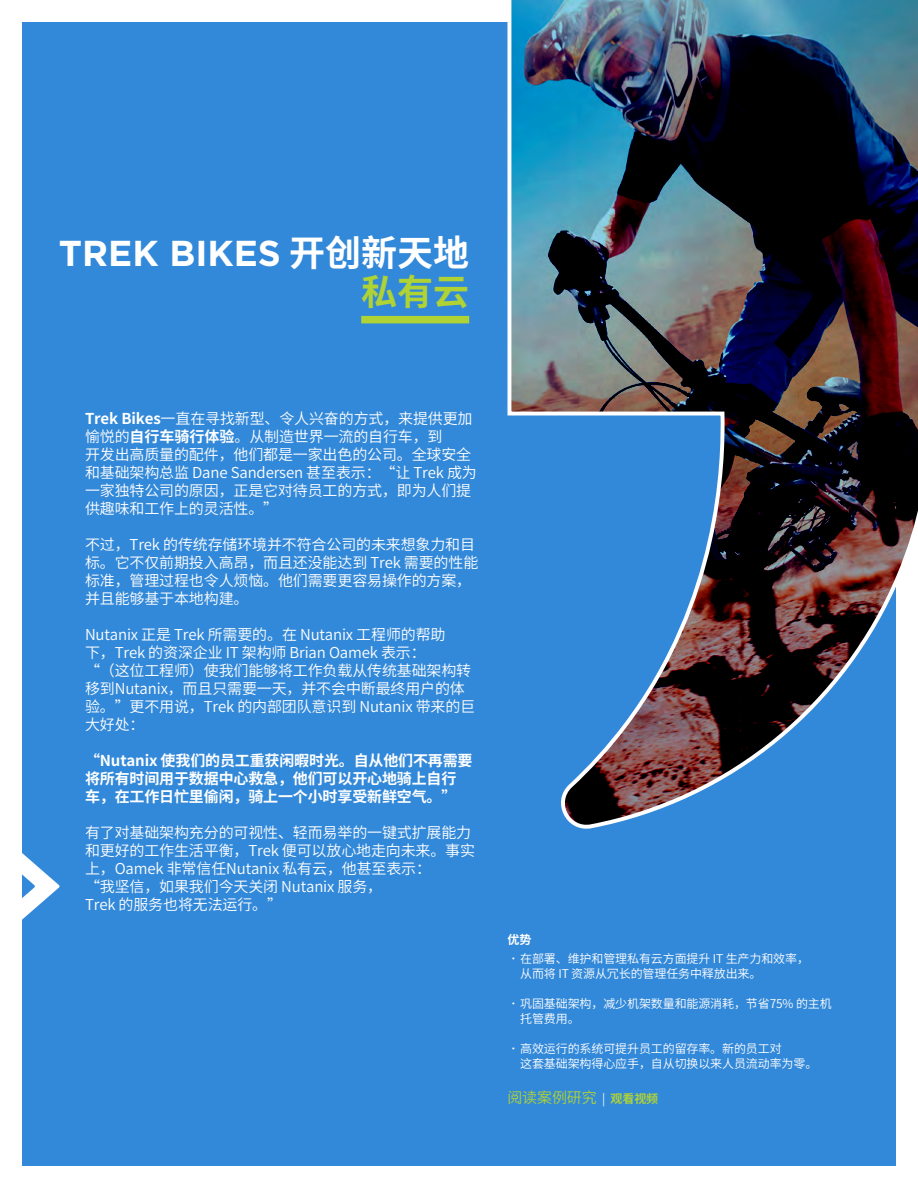
<style>
.page{position:relative;width:918px;height:1188px;background:#fff}
.page>*{position:absolute;margin:0;border:0;box-sizing:border-box;transform-origin:0 0}
.t1{font:700 36px "Gotham";color:#fff}
.t2{font:700 36px "Source Han Sans CN";color:#afd235}
.t3{font:15px/18px "Source Han Sans CN";letter-spacing:-.01em;color:#fff}
.t4{font:700 15px/18px "Source Han Sans CN";letter-spacing:-.01em;color:#fff}
.t5{font:15px "Source Han Sans CN";letter-spacing:-.01em;color:#afd235}
.t6{font:12px/15px "Source Han Sans CN";letter-spacing:-.01em;color:#fff}
.t7{font:700 12px "Source Han Sans CN";color:#fff}
.s1{font-family:"Source Han Sans CN"}
.s2{font-weight:700}
.s3{font-size:12px;color:#fff}
.s4{font-weight:700;font-size:12px}
</style>
<div class="page">
<div style="left:22px;top:22px;width:874px;height:1144px;background:#3389d9"></div>
<img style="left:507px;top:0;width:411px;height:829px">
<div style="left:361px;top:316px;width:108px;height:7px;background:#afd235"></div>
<svg style="left:22px;top:853px;width:38px;height:67px"></svg>
<h1 class="t1" style="left:59px;top:230px;width:412px">TREK BIKES <span class="s1">开创新天地</span></h1>
<h1 class="t2" style="left:361px;top:272px;width:109px">私有云</h1>
<p class="t3" style="left:85px;top:409px;width:393px"><span class="s2">Trek Bikes</span>一直在寻找新型、令人兴奋的方式，来提供更加愉悦的<span class="s2">自行车骑行体验</span>。从制造世界一流的自行车，到<br>开发出高质量的配件，他们都是一家出色的公司。全球安全和基础架构总监 Dane Sandersen 甚至表示：“让 Trek 成为一家独特公司的原因，正是它对待员工的方式，即为人们提供趣味和工作上的灵活性。”</p>
<p class="t3" style="left:85px;top:535px;width:395px">不过，Trek 的传统存储环境并不符合公司的未来想象力和目标。它不仅前期投入高昂，而且还没能达到 Trek 需要的性能标准，管理过程也令人烦恼。他们需要更容易操作的方案，并且能够基于本地构建。</p>
<p class="t3" style="left:85px;top:625px;width:392px">Nutanix 正是 Trek 所需要的。在 Nutanix 工程师的帮助<br>下，Trek 的资深企业 IT 架构师 Brian Oamek 表示：<br>“（这位工程师）使我们能够将工作负载从传统基础架构转移到Nutanix，而且只需要一天，并不会中断最终用户的体验。”更不用说，Trek 的内部团队意识到 Nutanix 带来的巨大好处：</p>
<p class="t4" style="left:85px;top:751px;width:389px">“Nutanix 使我们的员工重获闲暇时光。自从他们不再需要将所有时间用于数据中心救急，他们可以开心地骑上自行车，在工作日忙里偷闲，骑上一个小时享受新鲜空气。”</p>
<p class="t3" style="left:85px;top:823px;width:392px">有了对基础架构充分的可视性、轻而易举的一键式扩展能力和更好的工作生活平衡，Trek 便可以放心地走向未来。事实上，Oamek 非常信任Nutanix 私有云，他甚至表示：<br>“我坚信，如果我们今天关闭 Nutanix 服务，<br>Trek 的服务也将无法运行。”</p>
<p class="t7" style="left:507px;top:933px;width:25px">优势</p>
<p class="t6" style="left:520px;top:952px;width:290px;text-indent:-13px"><span class="s2">•</span>在部署、维护和管理私有云方面提升 IT 生产力和效率，从而将 IT 资源从冗长的管理任务中释放出来。</p>
<p class="t6" style="left:520px;top:997px;width:313px;text-indent:-13px"><span class="s2">•</span>巩固基础架构，减少机架数量和能源消耗，节省75% 的主机托管费用。</p>
<p class="t6" style="left:520px;top:1042px;width:299px;text-indent:-13px"><span class="s2">•</span>高效运行的系统可提升员工的留存率。新的员工对<br>这套基础架构得心应手，自从切换以来人员流动率为零。</p>
<p class="t5" style="left:507px;top:1089px;width:152px">阅读案例研究 <span class="s3">|</span> <span class="s4">观看视频</span></p>
</div>
